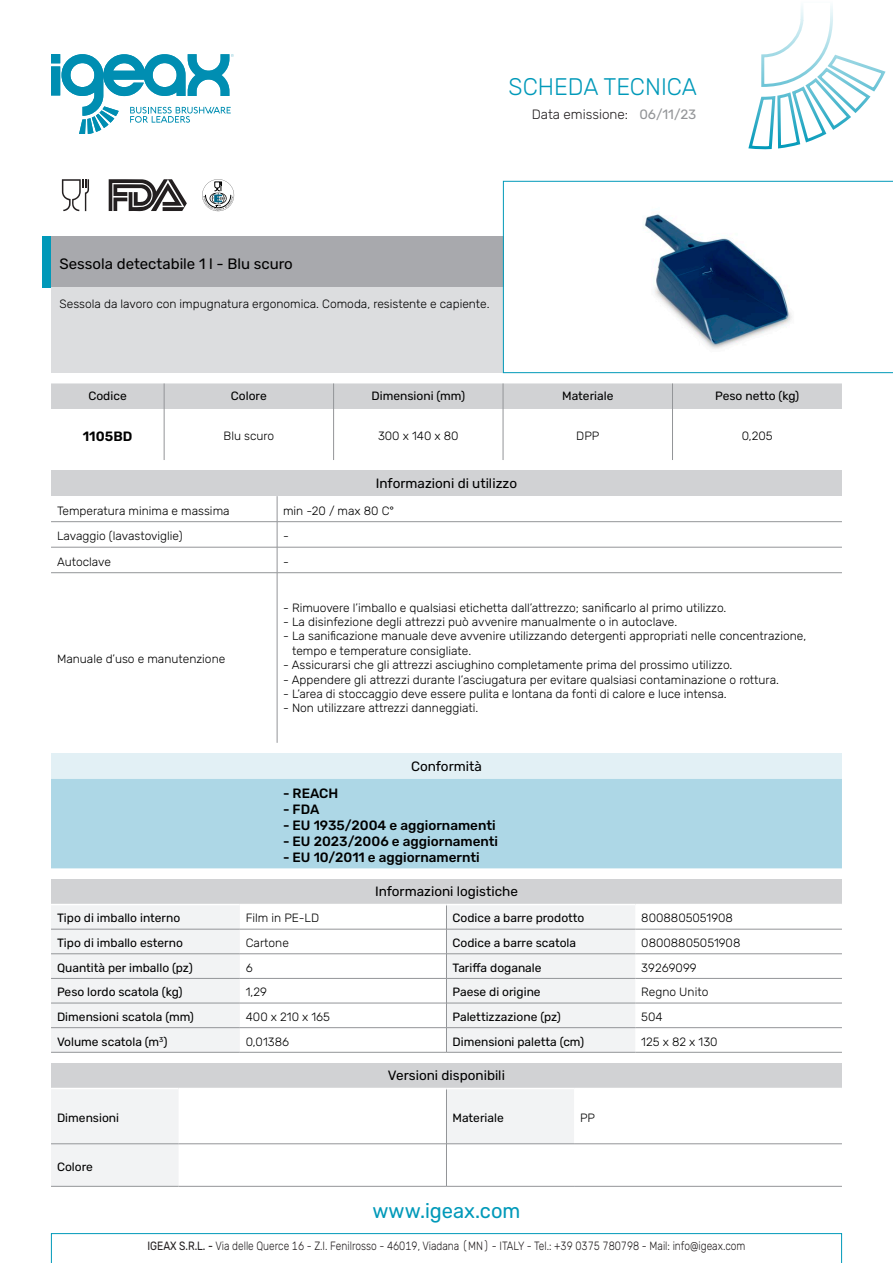
<style>
.page{position:relative;width:893px;height:1263px;background:#fff}
.page>*{position:absolute;margin:0;border:0;box-sizing:border-box;transform-origin:0 0}
.t1{font:300 24px "Rubik";color:#0099b9}
.t2{font:20.85px "Rubik";color:#0099b9;scale:.96 1}
.t3{font:15px "Rubik";color:#000}
.t4{font:500 13.5px "Rubik";color:#000}
.t5{font:13.5px "Rubik";color:#000}
.t6{font:300 13.5px "Rubik";color:#231f20}
.t7{font:13.5px "Rubik";color:#939598}
.t8{font:600 13.5px "Rubik";color:#000}
.t9{font:300 12px/14.4px "Rubik";color:#000}
.t10{font:12px "Rubik";color:#000}
.t11{font:300 12px "Rubik";color:#231f20;scale:.85 1}
.s1{font-weight:400}
</style>
<div class="page">
<svg style="left:51px;top:1233px;width:791px;height:30px"></svg>
<svg style="left:51px;top:54px;width:183px;height:79px"></svg>
<svg style="left:748px;top:6px;width:138px;height:144px"></svg>
<div style="left:51px;top:383px;width:791px;height:26px;background:#d1d2d4"></div>
<hr style="left:164px;top:409px;width:1px;height:51px;background:#939598">
<hr style="left:333px;top:409px;width:1px;height:51px;background:#939598">
<hr style="left:503px;top:409px;width:1px;height:51px;background:#939598">
<hr style="left:672px;top:409px;width:1px;height:51px;background:#939598">
<div style="left:51px;top:753px;width:791px;height:26px;background:#e2f0f5"></div>
<div style="left:51px;top:779px;width:791px;height:89px;background:#add7e6"></div>
<svg style="left:109px;top:179px;width:78px;height:32px"></svg>
<svg style="left:202px;top:179px;width:32px;height:32px"></svg>
<svg style="left:62px;top:179px;width:27px;height:32px"></svg>
<div style="left:51px;top:1063px;width:791px;height:25px;background:#d1d2d4"></div>
<svg style="left:51px;top:1090px;width:523px;height:96px"></svg>
<div style="left:446px;top:1144px;width:128px;height:42px;background:#fff"></div>
<hr style="left:51px;top:1143px;width:128px;height:1px;background:#939598">
<hr style="left:179px;top:1143px;width:267px;height:1px;background:#939598">
<hr style="left:447px;top:1143px;width:127px;height:1px;background:#939598">
<hr style="left:574px;top:1143px;width:268px;height:1px;background:#939598">
<hr style="left:51px;top:1186px;width:128px;height:1px;background:#939598">
<hr style="left:179px;top:1186px;width:267px;height:1px;background:#939598">
<hr style="left:446px;top:1186px;width:128px;height:1px;background:#939598">
<hr style="left:574px;top:1186px;width:268px;height:1px;background:#939598">
<hr style="left:446px;top:1089px;width:1px;height:55px;background:#939598">
<hr style="left:446px;top:1144px;width:1px;height:42px;background:#939598">
<div style="left:51px;top:237px;width:452px;height:51px;background:#a8a9ad"></div>
<div style="left:43px;top:237px;width:8px;height:51px;background:#0099b9"></div>
<div style="left:51px;top:288px;width:452px;height:85px;background:#dcdddf"></div>
<div style="left:51px;top:471px;width:791px;height:25px;background:#d1d2d4"></div>
<svg style="left:277px;top:496px;width:1px;height:76px"></svg>
<hr style="left:277px;top:573px;width:1px;height:170px;background:#939598">
<hr style="left:51px;top:521px;width:226px;height:1px;background:#939598">
<hr style="left:277px;top:521px;width:565px;height:1px;background:#939598">
<hr style="left:51px;top:547px;width:226px;height:1px;background:#939598">
<hr style="left:277px;top:547px;width:565px;height:1px;background:#939598">
<hr style="left:51px;top:572px;width:226px;height:1px;background:#939598">
<hr style="left:277px;top:572px;width:565px;height:1px;background:#939598">
<div style="left:51px;top:879px;width:791px;height:25px;background:#d1d2d4"></div>
<svg style="left:51px;top:906px;width:584px;height:146px;fill:#f2f3f4"></svg>
<svg style="left:446px;top:905px;width:1px;height:147px"></svg>
<hr style="left:446px;top:929px;width:189px;height:1px;background:#939598">
<hr style="left:635px;top:929px;width:207px;height:1px;background:#939598">
<hr style="left:51px;top:953px;width:189px;height:1px;background:#939598">
<hr style="left:240px;top:953px;width:206px;height:1px;background:#939598">
<hr style="left:446px;top:953px;width:189px;height:1px;background:#939598">
<hr style="left:635px;top:953px;width:207px;height:1px;background:#939598">
<hr style="left:51px;top:978px;width:189px;height:1px;background:#939598">
<hr style="left:240px;top:978px;width:206px;height:1px;background:#939598">
<hr style="left:446px;top:978px;width:189px;height:1px;background:#939598">
<hr style="left:635px;top:978px;width:207px;height:1px;background:#939598">
<hr style="left:51px;top:1003px;width:189px;height:1px;background:#939598">
<hr style="left:240px;top:1003px;width:206px;height:1px;background:#939598">
<hr style="left:446px;top:1003px;width:189px;height:1px;background:#939598">
<hr style="left:635px;top:1003px;width:207px;height:1px;background:#939598">
<hr style="left:51px;top:1027px;width:189px;height:1px;background:#939598">
<hr style="left:240px;top:1027px;width:206px;height:1px;background:#939598">
<hr style="left:446px;top:1027px;width:189px;height:1px;background:#939598">
<hr style="left:635px;top:1027px;width:207px;height:1px;background:#939598">
<hr style="left:446px;top:1052px;width:189px;height:1px;background:#939598">
<hr style="left:635px;top:1052px;width:207px;height:1px;background:#939598">
<hr style="left:240px;top:929px;width:206px;height:1px;background:#939598">
<hr style="left:51px;top:1052px;width:189px;height:1px;background:#939598">
<hr style="left:240px;top:1052px;width:206px;height:1px;background:#939598">
<hr style="left:51px;top:929px;width:189px;height:1px;background:#939598">
<svg style="left:503px;top:181px;width:390px;height:192px"></svg>
<p class="t1" style="left:509px;top:73px;width:190px">SCHEDA TECNICA</p>
<p class="t6" style="left:532px;top:107px;width:98px">Data emissione:</p>
<p class="t7" style="left:639px;top:107px;width:59px">06/11/23</p>
<p class="t3" style="left:60px;top:256px;width:235px">Sessola detectabile 1 l - Blu scuro</p>
<p class="t9" style="left:60px;top:296px;width:432px">Sessola da lavoro con impugnatura ergonomica. Comoda, resistente e capiente.</p>
<p class="t10" style="left:88px;top:390px;width:40px">Codice</p>
<p class="t10" style="left:231px;top:390px;width:37px">Colore</p>
<p class="t10" style="left:371px;top:390px;width:95px">Dimensioni (mm)</p>
<p class="t10" style="left:562px;top:390px;width:53px">Materiale</p>
<p class="t10" style="left:715px;top:390px;width:86px">Peso netto (kg)</p>
<p class="t8" style="left:83px;top:429px;width:51px">1105BD</p>
<p class="t9" style="left:223px;top:429px;width:52px">Blu scuro</p>
<p class="t9" style="left:378px;top:429px;width:82px">300 x 140 x 80</p>
<p class="t9" style="left:576px;top:429px;width:25px">DPP</p>
<p class="t9" style="left:742px;top:429px;width:32px">0,205</p>
<p class="t5" style="left:376px;top:476px;width:143px">Informazioni di utilizzo</p>
<p class="t9" style="left:57px;top:503px;width:174px">Temperatura minima e massima</p>
<p class="t9" style="left:283px;top:503px;width:113px">min -20 / max 80 C°</p>
<p class="t9" style="left:57px;top:529px;width:127px">Lavaggio (lavastoviglie)</p>
<p class="t9" style="left:283px;top:529px;width:7px">-</p>
<p class="t9" style="left:57px;top:554px;width:55px">Autoclave</p>
<p class="t9" style="left:283px;top:554px;width:7px">-</p>
<p class="t9" style="left:57px;top:652px;width:170px">Manuale d’uso e manutenzione</p>
<p class="t9" style="left:283px;top:600px;width:445px">- Rimuovere l’imballo e qualsiasi etichetta dall’attrezzo; sanificarlo al primo utilizzo.</p>
<p class="t9" style="left:283px;top:615px;width:396px">- La disinfezione degli attrezzi può avvenire manualmente o in autoclave.</p>
<p class="t9" style="left:292px;top:629px;width:516px;text-indent:-9px">- La sanificazione manuale deve avvenire utilizzando detergenti appropriati nelle concentrazione, tempo e temperature consigliate.</p>
<p class="t9" style="left:283px;top:658px;width:451px">- Assicurarsi che gli attrezzi asciughino completamente prima del prossimo utilizzo.</p>
<p class="t9" style="left:283px;top:672px;width:497px">- Appendere gli attrezzi durante l’asciugatura per evitare qualsiasi contaminazione o rottura.</p>
<p class="t9" style="left:283px;top:687px;width:445px">- L’area di stoccaggio deve essere pulita e lontana da fonti di calore e luce intensa.</p>
<p class="t9" style="left:283px;top:701px;width:197px">- Non utilizzare attrezzi danneggiati.</p>
<p class="t5" style="left:411px;top:759px;width:72px">Conformità</p>
<p class="t4" style="left:283px;top:785px;width:57px">- REACH</p>
<p class="t4" style="left:283px;top:801px;width:38px">- FDA</p>
<p class="t4" style="left:283px;top:818px;width:214px">- EU 1935/2004 e aggiornamenti</p>
<p class="t4" style="left:283px;top:834px;width:217px">- EU 2023/2006 e aggiornamenti</p>
<p class="t4" style="left:283px;top:850px;width:198px">- EU 10/2011 e aggiornamernti</p>
<p class="t5" style="left:375px;top:884px;width:144px">Informazioni logistiche</p>
<p class="t10" style="left:57px;top:911px;width:125px">Tipo di imballo interno</p>
<p class="t9" style="left:246px;top:911px;width:75px">Film in PE-LD</p>
<p class="t10" style="left:452px;top:911px;width:133px">Codice a barre prodotto</p>
<p class="t9" style="left:641px;top:911px;width:93px">8008805051908</p>
<p class="t10" style="left:57px;top:936px;width:127px">Tipo di imballo esterno</p>
<p class="t9" style="left:246px;top:936px;width:45px">Cartone</p>
<p class="t10" style="left:452px;top:936px;width:125px">Codice a barre scatola</p>
<p class="t9" style="left:641px;top:936px;width:101px">08008805051908</p>
<p class="t10" style="left:57px;top:961px;width:137px">Quantità per imballo (pz)</p>
<p class="t9" style="left:246px;top:961px;width:8px">6</p>
<p class="t10" style="left:452px;top:961px;width:91px">Tariffa doganale</p>
<p class="t9" style="left:641px;top:961px;width:57px">39269099</p>
<p class="t10" style="left:57px;top:985px;width:127px">Peso lordo scatola (kg)</p>
<p class="t9" style="left:246px;top:985px;width:23px">1,29</p>
<p class="t10" style="left:452px;top:985px;width:90px">Paese di origine</p>
<p class="t9" style="left:641px;top:985px;width:69px">Regno Unito</p>
<p class="t10" style="left:57px;top:1010px;width:138px">Dimensioni scatola (mm)</p>
<p class="t9" style="left:246px;top:1010px;width:86px">400 x 210 x 165</p>
<p class="t10" style="left:452px;top:1010px;width:110px">Palettizzazione (pz)</p>
<p class="t9" style="left:641px;top:1010px;width:23px">504</p>
<p class="t10" style="left:57px;top:1035px;width:112px">Volume scatola (m<sup>3</sup>)</p>
<p class="t9" style="left:246px;top:1034px;width:45px">0,01386</p>
<p class="t10" style="left:452px;top:1035px;width:133px">Dimensioni paletta (cm)</p>
<p class="t9" style="left:641px;top:1034px;width:78px">125 x 82 x 130</p>
<p class="t5" style="left:388px;top:1068px;width:119px">Versioni disponibili</p>
<p class="t10" style="left:57px;top:1111px;width:64px">Dimensioni</p>
<p class="t10" style="left:452px;top:1111px;width:53px">Materiale</p>
<p class="t9" style="left:580px;top:1111px;width:17px">PP</p>
<p class="t10" style="left:57px;top:1160px;width:37px">Colore</p>
<h2 class="t2" style="left:373px;top:1199px;width:156px">www.igeax.com</h2>
<p class="t11" style="left:147px;top:1239px;width:705px"><span class="s1">IGEAX S.R.L. -</span> Via delle Querce 16 - Z.I. Fenilrosso - 46019, Viadana (MN) - ITALY - Tel.: +39 0375 780798 - Mail: info@igeax.com</p>
</div>
